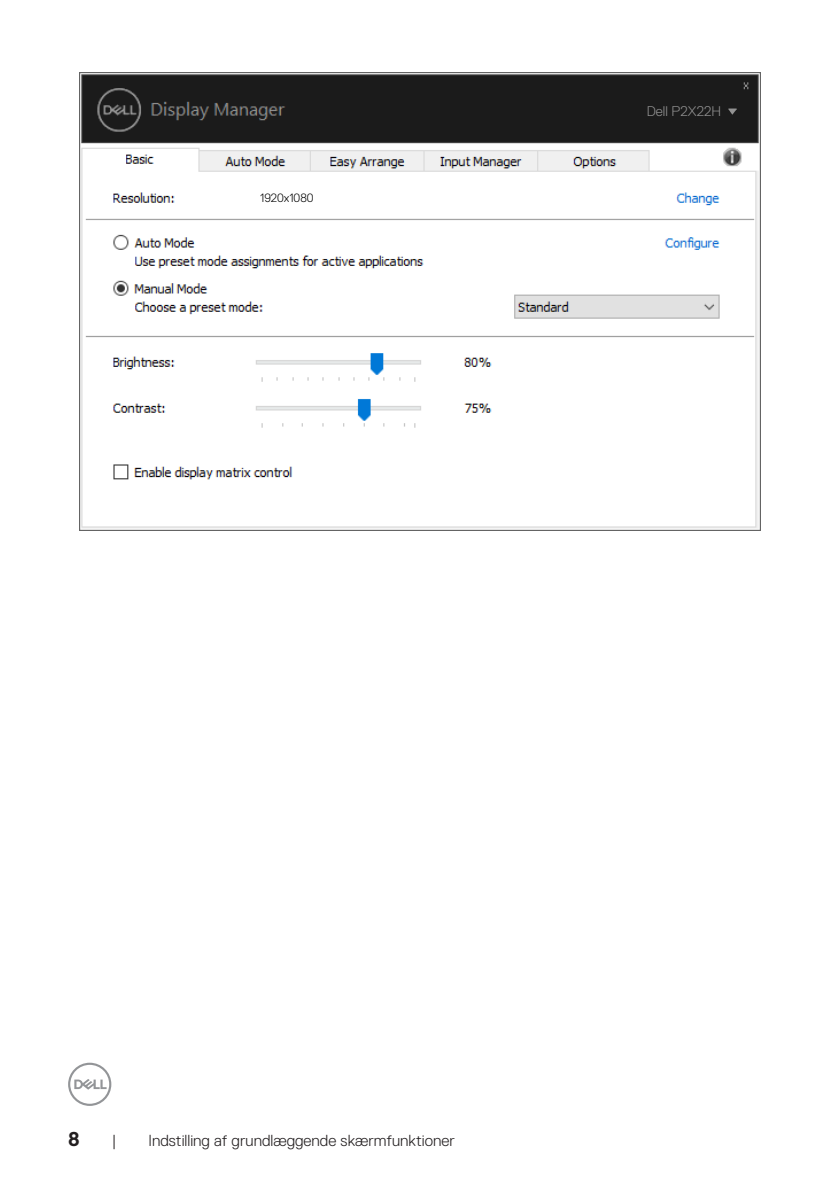
<style>
.page{position:relative;width:840px;height:1191px;background:#fff}
.page>*{position:absolute;margin:0;border:0;box-sizing:border-box;transform-origin:0 0}
.t1{font:700 20px "Dell Replica";color:#231f20}
.t2{font:300 16px "Dell Replica";color:#231f20}
.t3{font:300 14px "Dell Replica";color:#939393}
.t4{font:300 12px "Dell Replica";color:#000}
</style>
<div class="page">
<svg style="left:68px;top:1062px;width:43px;height:44px"></svg>
<img style="left:79px;top:72px;width:681px;height:458px">
<div style="left:616px;top:100px;width:110px;height:21px;background:#1b1b1b"></div>
<svg style="left:727px;top:109px;width:9px;height:6px"></svg>
<div style="left:251px;top:186px;width:73px;height:22px;background:#fff"></div>
<p class="t4" style="left:260px;top:191px;width:55px">1920x1080</p>
<p class="t3" style="left:646px;top:103px;width:76px">Dell P2X22H</p>
<p class="t1" style="left:68px;top:1127px;width:13px">8</p>
<p class="t2" style="left:112px;top:1131px;width:6px">|</p>
<p class="t2" style="left:148px;top:1131px;width:307px">Indstilling af grundlæggende skærmfunktioner</p>
</div>
